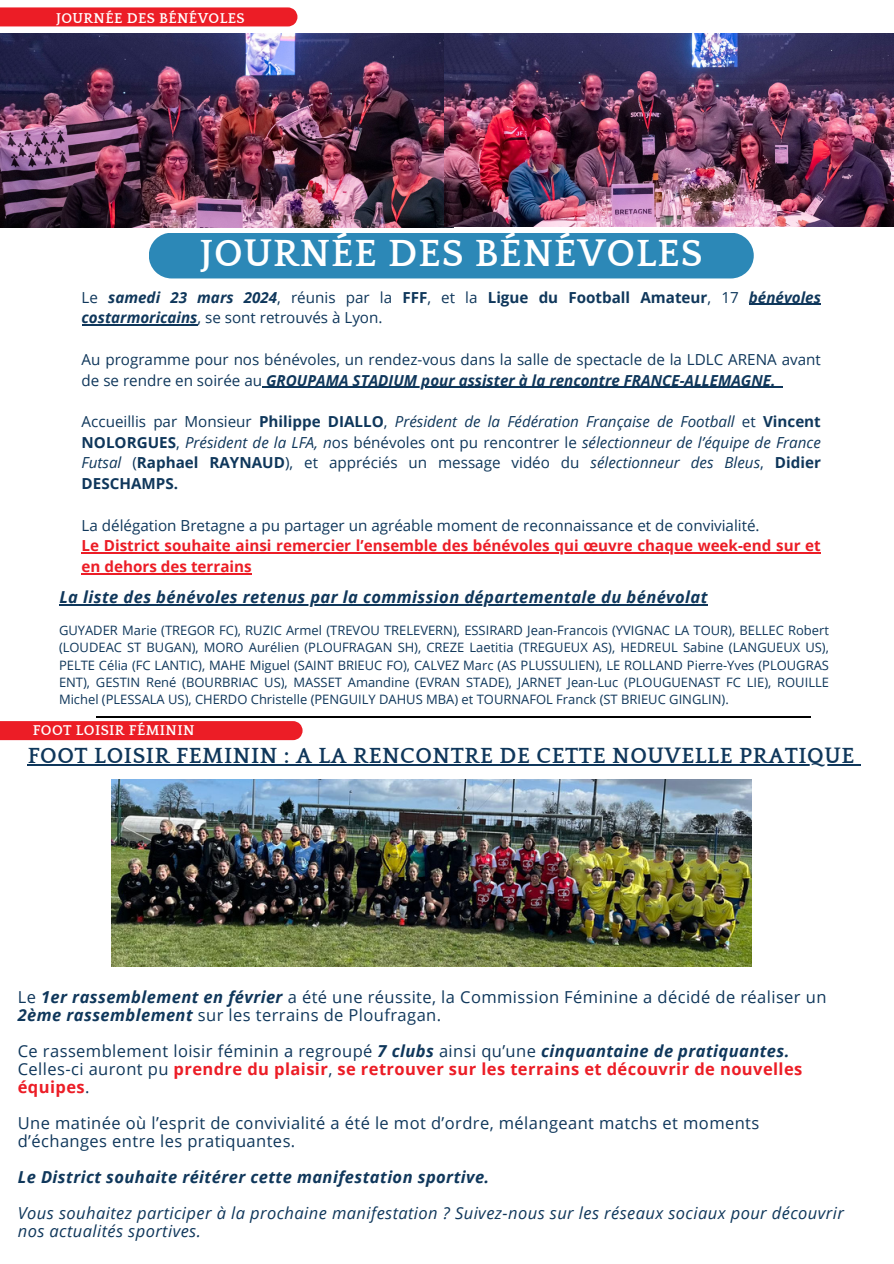
<style>
.page{position:relative;width:894px;height:1264px;background:#fff}
.page>*{position:absolute;margin:0;border:0;box-sizing:border-box;transform-origin:0 0}
.t1{font:700 38.85px "Quattrocento";letter-spacing:.025em;color:#fff}
.t2{font:700 22.5px "Quattrocento";letter-spacing:.025em;color:#0f375b}
.t3{font:16.5px/18px "Open Sans";letter-spacing:.025em;color:#0f375b}
.t4{font:700 16.5px/18px "Open Sans";letter-spacing:.025em;color:#ec1d26}
.t5{font:italic 700 16.5px "Open Sans";letter-spacing:.025em;color:#0f375b}
.t6{font:italic 16.5px/18px "Open Sans";letter-spacing:.025em;color:#0f375b}
.t7{font:15.15px/20.7px "Open Sans";color:#0f375b}
.t8{font:italic 15.15px/20.7px "Open Sans";color:#0f375b;text-align:justify}
.t9{font:700 15.15px/20.7px "Open Sans";color:#ec1d26}
.t10{font:700 14.55px "Quattrocento";letter-spacing:.025em;color:#fff}
.t11{font:12.9px/17.2px "Open Sans";color:#0f375b;text-align:justify}
.s1{font-weight:700;font-style:italic}
.s2{font-weight:700}
.s3{font-style:normal}
.s4{font-weight:700;font-style:normal}
.s5{font-weight:400;color:#0f375b}
.s6{font-style:italic;color:#0f375b}
</style>
<div class="page">
<img style="left:0;top:33px;width:444px;height:194px">
<div style="left:149px;top:233px;width:604px;height:45px;background:#2c88b7"></div>
<hr style="left:96px;top:716px;width:714px;height:1px;background:#000">
<img style="left:112px;top:779px;width:639px;height:187px">
<img style="left:444px;top:33px;width:449px;height:194px">
<hr style="left:748px;top:304px;width:72px;height:1px;background:#0f375b">
<hr style="left:82px;top:324px;width:115px;height:1px;background:#0f375b">
<hr style="left:262px;top:386px;width:513px;height:1px;background:#0f375b">
<hr style="left:82px;top:552px;width:738px;height:1px;background:#ec1d26">
<hr style="left:82px;top:573px;width:170px;height:1px;background:#ec1d26">
<hr style="left:28px;top:764px;width:826px;height:1px;background:#0f375b">
<div style="left:0;top:7px;width:297px;height:19px;background:#ec1d26"></div>
<div style="left:0;top:721px;width:302px;height:19px;background:#ec1d26"></div>
<hr style="left:59px;top:604px;width:648px;height:1px;background:#0f375b">
<h3 class="t10" style="left:56px;top:10px;width:190px">JOURNÉE DES BÉNÉVOLES</h3>
<h1 class="t1" style="left:200px;top:233px;width:504px">JOURNÉE DES BÉNÉVOLES</h1>
<h4 class="t7" style="left:82px;top:286px;width:740px">Le <span class="s1">samedi 23 mars 2024</span>, réunis par la <span class="s2">FFF</span>, et la <span class="s2">Ligue du Football Amateur</span>, 17 <span class="s1">bénévoles costarmoricains</span>, se sont retrouvés à Lyon.</h4>
<h4 class="t7" style="left:82px;top:348px;width:740px">Au programme pour nos bénévoles, un rendez-vous dans la salle de spectacle de la LDLC ARENA avant de se rendre en soirée au <span class="s1">GROUPAMA STADIUM pour assister à la rencontre FRANCE-ALLEMAGNE.</span></h4>
<h4 class="t8" style="left:82px;top:411px;width:740px"><span class="s3">Accueillis par Monsieur</span> <span class="s4">Philippe DIALLO</span><span class="s3">,</span> Président de la Fédération Française de Football <span class="s3">et</span> <span class="s4">Vincent</span></h4>
<h4 class="t8" style="left:82px;top:431px;width:740px"><span class="s4">NOLORGUES</span><span class="s3">,</span> Président de la LFA, n<span class="s3">os bénévoles ont pu rencontrer le</span> sélectionneur de l’équipe de France Futsal <span class="s3">(</span><span class="s4">Raphael RAYNAUD</span><span class="s3">), et appréciés un message vidéo du</span> sélectionneur des Bleus<span class="s3">,</span> <span class="s4">Didier DESCHAMPS.</span></h4>
<h4 class="t7" style="left:82px;top:514px;width:679px">La délégation Bretagne a pu partager un agréable moment de reconnaissance et de convivialité.</h4>
<p class="t9" style="left:82px;top:535px;width:740px">Le District souhaite ainsi remercier l’ensemble des bénévoles qui œuvre chaque week-end sur et en dehors des terrains</p>
<p class="t5" style="left:59px;top:586px;width:649px">La liste des bénévoles retenus par la commission départementale du bénévolat</p>
<h4 class="t11" style="left:59px;top:621px;width:771px">GUYADER Marie (TREGOR FC), RUZIC Armel (TREVOU TRELEVERN), ESSIRARD Jean-Francois (YVIGNAC LA TOUR), BELLEC Robert (LOUDEAC ST BUGAN), MORO Aurélien (PLOUFRAGAN SH), CREZE Laetitia (TREGUEUX AS), HEDREUL Sabine (LANGUEUX US), PELTE Célia (FC LANTIC), MAHE Miguel (SAINT BRIEUC FO), CALVEZ Marc (AS PLUSSULIEN), LE ROLLAND Pierre-Yves (PLOUGRAS ENT), GESTIN René (BOURBRIAC US), MASSET Amandine (EVRAN STADE), JARNET Jean-Luc (PLOUGUENAST FC LIE), ROUILLE Michel (PLESSALA US), CHERDO Christelle (PENGUILY DAHUS MBA) et TOURNAFOL Franck (ST BRIEUC GINGLIN).</h4>
<p class="t10" style="left:33px;top:723px;width:163px">FOOT LOISIR FÉMININ</p>
<h4 class="t2" style="left:28px;top:744px;width:827px">FOOT LOISIR FEMININ : A LA RENCONTRE DE CETTE NOUVELLE PRATIQUE</h4>
<h5 class="t3" style="left:18px;top:987px;width:810px">Le <span class="s1">1er rassemblement en février</span> a été une réussite, la Commission Féminine a décidé de réaliser un<br><span class="s1">2ème rassemblement</span> sur les terrains de Ploufragan.</h5>
<h2 class="t4" style="left:18px;top:1041px;width:786px"><span class="s5">Ce rassemblement loisir féminin a regroupé</span> <span class="s6">7 clubs</span> <span class="s5">ainsi qu’une</span> <span class="s6">cinquantaine de pratiquantes.<br></span><span class="s5">Celles-ci auront pu</span> prendre du plaisir<span class="s5">,</span> se retrouver sur les terrains et découvrir de nouvelles équipes<span class="s5">.</span></h2>
<p class="t3" style="left:18px;top:1113px;width:743px">Une matinée où l’esprit de convivialité a été le mot d’ordre, mélangeant matchs et moments d’échanges entre les pratiquantes.</p>
<h4 class="t5" style="left:18px;top:1165px;width:473px">Le District souhaite réitérer cette manifestation sportive.</h4>
<h4 class="t6" style="left:18px;top:1203px;width:827px">Vous souhaitez participer à la prochaine manifestation ? Suivez-nous sur les réseaux sociaux pour découvrir nos actualités sportives.</h4>
</div>
